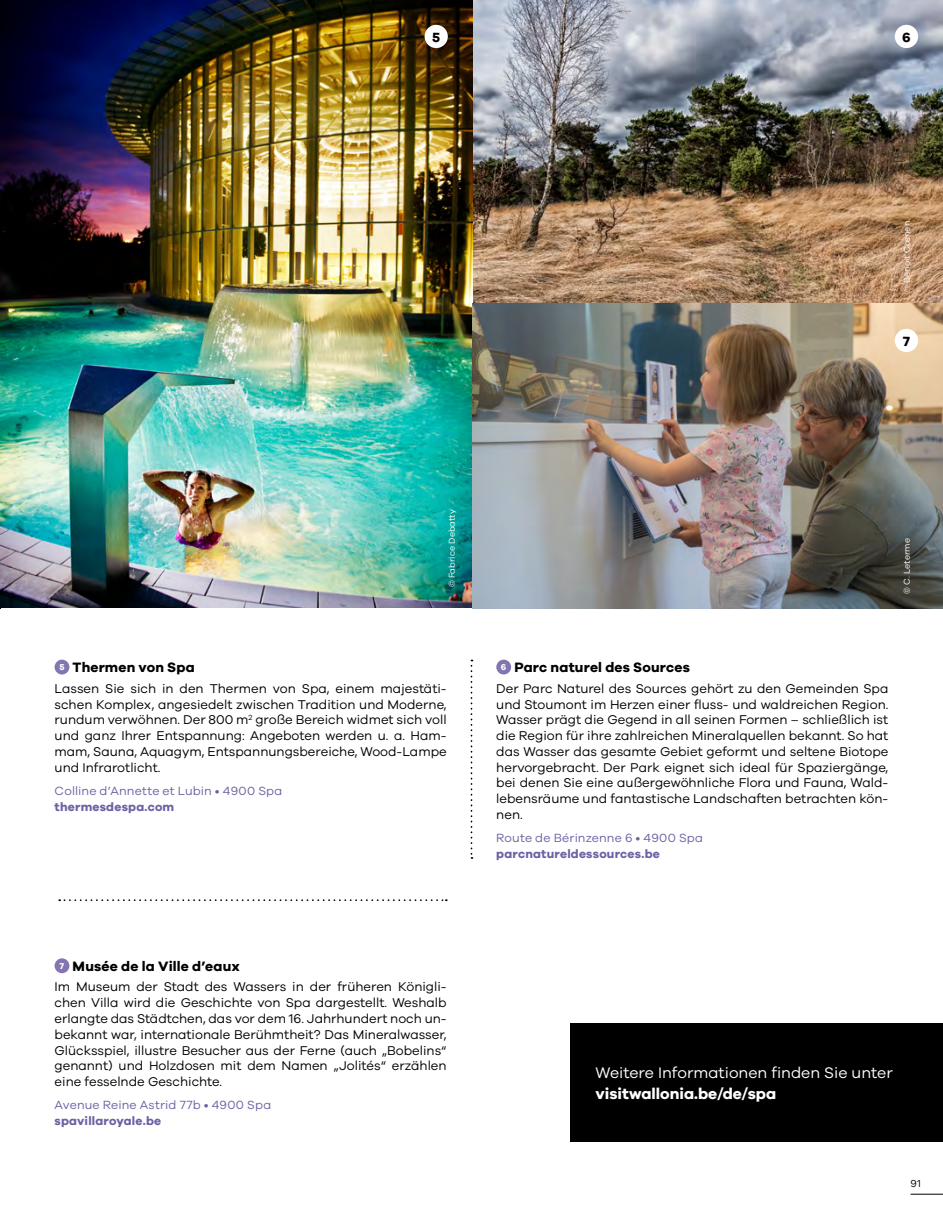
<style>
.page{position:relative;width:943px;height:1216px;background:#fff}
.page>*{position:absolute;margin:0;border:0;box-sizing:border-box;transform-origin:0 0}
.t1{font:15.75px "Galano Grotesque";color:#fff}
.t2{font:700 15.75px "Galano Grotesque";color:#fff}
.t3{font:700 14px "Galano Grotesque";letter-spacing:.015em;color:#000}
.t4{font:13.12px/15.8px "Galano Grotesque";color:#000;text-align:justify}
.t5{font:12.25px "Galano Grotesque";letter-spacing:.015em;color:#6e60a3}
.t6{font:700 12.25px "Galano Grotesque";letter-spacing:.015em;color:#6e60a3}
.t7{font:10.5px "Galano Grotesque";color:#000}
.t8{font:8.75px "Galano Grotesque";color:#fff}
</style>
<div class="page">
<img style="left:0;top:0;width:943px;height:608px">
<div style="left:424px;top:25px;width:24px;height:23px;background:#fff;border-radius:50%"></div>
<div style="left:894px;top:25px;width:24px;height:23px;background:#fff;border-radius:50%"></div>
<div style="left:55px;top:958px;width:14px;height:15px;background:#8375b0;border-radius:50%"></div>
<svg style="left:470px;top:659px;width:2px;height:199px"></svg>
<div style="left:55px;top:659px;width:14px;height:15px;background:#8375b0;border-radius:50%"></div>
<div style="left:496px;top:659px;width:15px;height:15px;background:#8375b0;border-radius:50%"></div>
<svg style="left:59px;top:899px;width:388px;height:2px"></svg>
<div style="left:894px;top:329px;width:24px;height:23px;background:#fff;border-radius:50%"></div>
<div style="left:570px;top:1023px;width:373px;height:118px;background:#000"></div>
<hr style="left:910px;top:1193px;width:33px;height:1px;background:#000">
<p class="t8" style="left:901px;top:291px;width:72px;rotate:-90deg">© Benoit Cœnen</p>
<p class="t8" style="left:447px;top:587px;width:80px;rotate:-90deg">© Fabrice Debatty</p>
<p class="t3" style="left:73px;top:658px;width:124px">Thermen von Spa</p>
<p class="t4" style="left:55px;top:680px;width:393px">Lassen Sie sich in den Thermen von Spa, einem majestäti&shy;schen Komplex, angesiedelt zwischen Tradition und Moderne, rundum verwöhnen. Der 800 m<sup>2</sup> große Bereich widmet sich voll und ganz Ihrer Entspannung: Angeboten werden u. a. Ham&shy;mam, Sauna, Aquagym, Entspannungsbereiche, Wood-Lampe und Infrarotlicht.</p>
<p class="t5" style="left:55px;top:783px;width:229px">Colline d’Annette et Lubin • 4900 Spa</p>
<p class="t6" style="left:55px;top:798px;width:121px">thermesdespa.com</p>
<p class="t8" style="left:901px;top:593px;width:57px;rotate:-90deg">© C. Leterme</p>
<p class="t8" style="left:901px;top:587px;width:8px;rotate:-90deg">©</p>
<p class="t3" style="left:514px;top:658px;width:177px">Parc naturel des Sources</p>
<p class="t4" style="left:496px;top:680px;width:393px">Der Parc Naturel des Sources gehört zu den Gemeinden Spa und Stoumont im Herzen einer fluss- und waldreichen Region.<br>Wasser prägt die Gegend in all seinen Formen – schließlich ist die Region für ihre zahlreichen Mineralquellen bekannt. So hat das Wasser das gesamte Gebiet geformt und seltene Biotope hervorgebracht. Der Park eignet sich ideal für Spaziergänge, bei denen Sie eine außergewöhnliche Flora und Fauna, Wald&shy;lebensräume und fantastische Landschaften betrachten kön&shy;nen.</p>
<p class="t5" style="left:496px;top:830px;width:208px">Route de Bérinzenne 6 • 4900 Spa</p>
<p class="t6" style="left:496px;top:846px;width:165px">parcnatureldessources.be</p>
<p class="t3" style="left:73px;top:957px;width:169px">Musée de la Ville d’eaux</p>
<p class="t4" style="left:55px;top:978px;width:393px">Im Museum der Stadt des Wassers in der früheren Königli&shy;chen Villa wird die Geschichte von Spa dargestellt. Weshalb erlangte das Städtchen, das vor dem 16. Jahrhundert noch un&shy;bekannt war, internationale Berühmtheit? Das Mineralwasser, Glücksspiel, illustre Besucher aus der Ferne (auch „Bobelins“ genannt) und Holzdosen mit dem Namen „Jolités“ erzählen eine fesselnde Geschichte.</p>
<p class="t5" style="left:55px;top:1097px;width:218px">Avenue Reine Astrid 77b • 4900 Spa</p>
<p class="t6" style="left:55px;top:1113px;width:108px">spavillaroyale.be</p>
<p class="t1" style="left:595px;top:1063px;width:299px">Weitere Informationen finden Sie unter</p>
<p class="t2" style="left:595px;top:1084px;width:182px">visitwallonia.be/de/spa</p>
<p class="t7" style="left:910px;top:1177px;width:12px">91</p>
</div>
